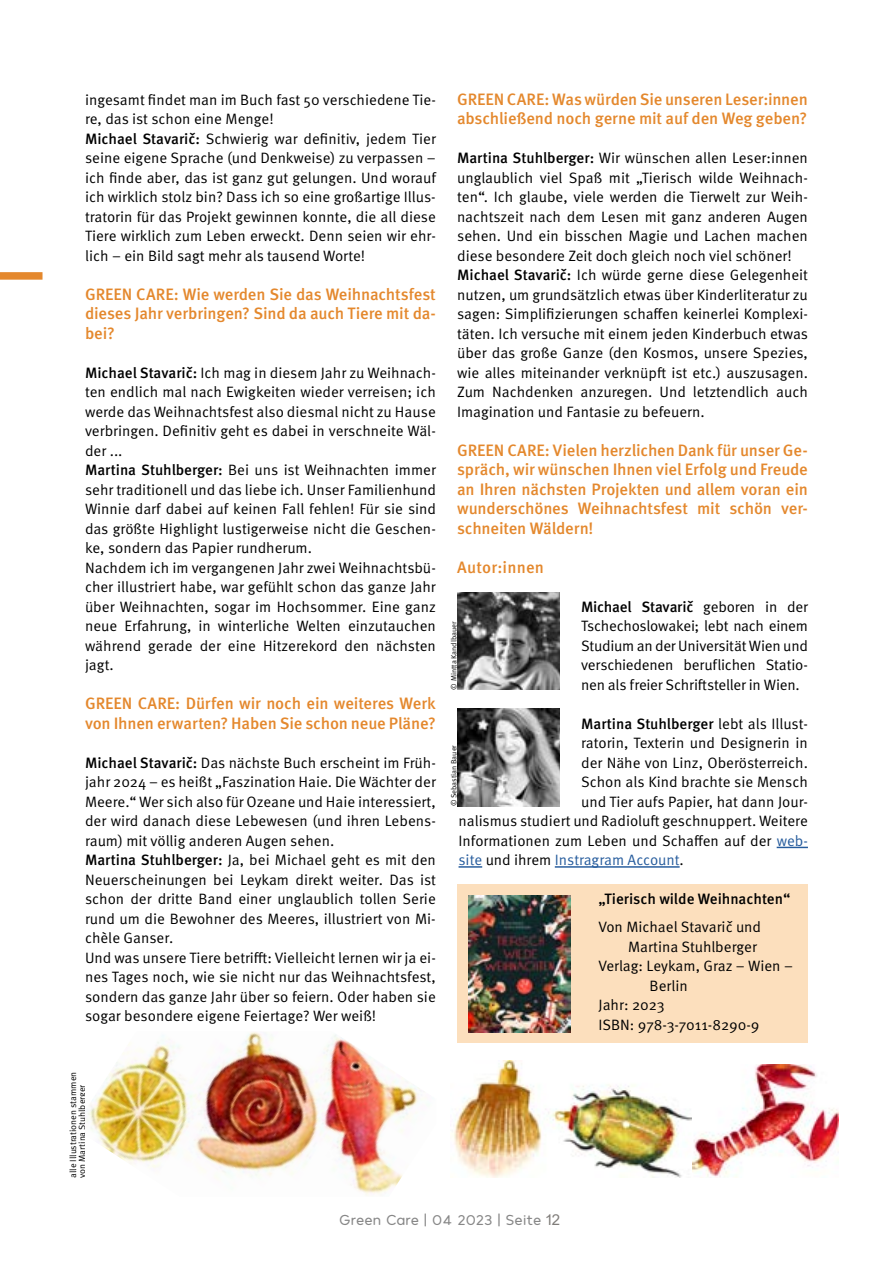
<style>
.page{position:relative;width:893px;height:1263px;background:#fff}
.page>*{position:absolute;margin:0;border:0;box-sizing:border-box;transform-origin:0 0}
.t1{font:500 16.5px/19.5px "Meta Pro";letter-spacing:-.01em;color:#e4882d;text-align:justify}
.t2{font:500 16.5px "Meta Pro";letter-spacing:.01em;color:#e4882d}
.t3{font:15px/19.5px "Meta Pro Norm";color:#000}
.t4{font:500 15px "Meta Pro";letter-spacing:-.005em;color:#000}
.t5{font:15px "Hank Rnd";color:#878787}
.t6{font:9px/9px "Meta Pro Norm";color:#000}
.t7{font:7.5px "Meta Pro Norm";color:#000}
.s1{font-family:"Meta Pro";font-weight:500}
.s2{font-family:"Meta Pro Norm";font-weight:400}
.s3{color:#265c9d}
.s4{font-family:"Arial";color:#807d7a}
</style>
<div class="page">
<div style="left:0;top:272px;width:43px;height:8px;background:#e4882d"></div>
<img style="left:457px;top:592px;width:103px;height:98px">
<img style="left:457px;top:709px;width:103px;height:97px">
<div style="left:590px;top:885px;width:218px;height:158px;background:#fcdfbd"></div>
<div style="left:457px;top:885px;width:133px;height:158px;background:#fcdfbd"></div>
<img style="left:468px;top:895px;width:102px;height:138px">
<img style="left:452px;top:1061px;width:241px;height:117px">
<img style="left:693px;top:1064px;width:145px;height:114px">
<hr style="left:777px;top:847px;width:31px;height:1px;background:#265c9d">
<hr style="left:459px;top:866px;width:23px;height:2px;background:#265c9d">
<hr style="left:555px;top:866px;width:125px;height:2px;background:#265c9d">
<img style="left:86px;top:1032px;width:337px;height:164px">
<p class="t3" style="left:85px;top:89px;width:352px">ingesamt findet man im Buch fast 50 verschiedene Tie&shy;re, das ist schon eine Menge!<br><span class="s1">Michael Stavarič:</span> Schwierig war definitiv, jedem Tier seine eigene Sprache (und Denkweise) zu verpassen – ich finde aber, das ist ganz gut gelungen. Und worauf ich wirklich stolz bin? Dass ich so eine großartige Illus&shy;tratorin für das Projekt gewinnen konnte, die all diese Tiere wirklich zum Leben erweckt. Denn seien wir ehr&shy;lich – ein Bild sagt mehr als tausend Worte!</p>
<p class="t1" style="left:85px;top:283px;width:352px">GREEN CARE: Wie werden Sie das Weihnachtsfest dieses Jahr verbringen? Sind da auch Tiere mit da&shy;bei?</p>
<p class="t3" style="left:85px;top:362px;width:352px"><span class="s1">Michael Stavarič:</span> Ich mag in diesem Jahr zu Weihnach&shy;ten endlich mal nach Ewigkeiten wieder verreisen; ich werde das Weihnachtsfest also diesmal nicht zu Hause verbringen. Definitiv geht es dabei in verschneite Wäl&shy;der ...<br><span class="s1">Martina Stuhlberger:</span> Bei uns ist Weihnachten immer sehr traditionell und das liebe ich. Unser Familienhund Winnie darf dabei auf keinen Fall fehlen! Für sie sind das größte Highlight lustigerweise nicht die Geschen&shy;ke, sondern das Papier rundherum.<br>Nachdem ich im vergangenen Jahr zwei Weihnachtsbü&shy;cher illustriert habe, war gefühlt schon das ganze Jahr über Weihnachten, sogar im Hochsommer. Eine ganz neue Erfahrung, in winterliche Welten einzutauchen während gerade der eine Hitzerekord den nächsten jagt.</p>
<p class="t1" style="left:85px;top:693px;width:352px">GREEN CARE: Dürfen wir noch ein weiteres Werk von Ihnen erwarten? Haben Sie schon neue Pläne?</p>
<p class="t3" style="left:85px;top:752px;width:352px"><span class="s1">Michael Stavarič:</span> Das nächste Buch erscheint im Früh&shy;jahr 2024 – es heißt „Faszination Haie. Die Wächter der Meere.“ Wer sich also für Ozeane und Haie interessiert, der wird danach diese Lebewesen (und ihren Lebens&shy;raum) mit völlig anderen Augen sehen.<br><span class="s1">Martina Stuhlberger:</span> Ja, bei Michael geht es mit den Neuerscheinungen bei Leykam direkt weiter. Das ist schon der dritte Band einer unglaublich tollen Serie rund um die Bewohner des Meeres, illustriert von Mi&shy;chèle Ganser.<br>Und was unsere Tiere betrifft: Vielleicht lernen wir ja ei&shy;nes Tages noch, wie sie nicht nur das Weihnachtsfest, sondern das ganze Jahr über so feiern. Oder haben sie sogar besondere eigene Feiertage? Wer weiß!</p>
<p class="t1" style="left:457px;top:88px;width:352px">GREEN CARE: Was würden Sie unseren Leser:innen abschließend noch gerne mit auf den Weg geben?</p>
<p class="t3" style="left:457px;top:147px;width:352px"><span class="s1">Martina Stuhlberger:</span> Wir wünschen allen Leser:innen unglaublich viel Spaß mit „Tierisch wilde Weihnach&shy;ten“. Ich glaube, viele werden die Tierwelt zur Weih&shy;nachtszeit nach dem Lesen mit ganz anderen Augen sehen. Und ein bisschen Magie und Lachen machen diese besondere Zeit doch gleich noch viel schöner!<br><span class="s1">Michael Stavarič:</span> Ich würde gerne diese Gelegenheit nutzen, um grundsätzlich etwas über Kinderliteratur zu sagen: Simplifizierungen schaffen keinerlei Komplexi&shy;täten. Ich versuche mit einem jeden Kinderbuch etwas über das große Ganze (den Kosmos, unsere Spezies, wie alles miteinander verknüpft ist etc.) auszusagen.<br>Zum Nachdenken anzuregen. Und letztendlich auch Imagination und Fantasie zu befeuern.</p>
<p class="t1" style="left:457px;top:439px;width:352px">GREEN CARE: Vielen herzlichen Dank für unser Ge&shy;spräch, wir wünschen Ihnen viel Erfolg und Freude an Ihren nächsten Projekten und allem voran ein wunderschönes Weihnachtsfest mit schön ver&shy;schneiten Wäldern!</p>
<p class="t2" style="left:457px;top:554px;width:89px">Autor:innen</p>
<p class="t7" style="left:448px;top:690px;width:70px;rotate:-90deg">© Mintta Kandlbauer</p>
<p class="t7" style="left:448px;top:806px;width:63px;rotate:-90deg">© Sebastian Bauer</p>
<p class="t4" style="left:581px;top:595px;width:228px">Michael Stavarič <span class="s2">geboren in der</span></p>
<p class="t3" style="left:581px;top:615px;width:228px;text-align:justify">Tschechoslowakei; lebt nach einem Studium an der Universität Wien und verschiedenen beruflichen Statio&shy;nen als freier Schriftsteller in Wien.</p>
<p class="t4" style="left:581px;top:712px;width:228px">Martina Stuhlberger <span class="s2">lebt als Illust-</span></p>
<p class="t3" style="left:581px;top:732px;width:228px;text-align:justify">ratorin, Texterin und Designerin in der Nähe von Linz, Oberösterreich.<br>Schon als Kind brachte sie Mensch und Tier aufs Papier, hat dann Jour-</p>
<p class="t3" style="left:459px;top:810px;width:351px;text-align:justify">nalismus studiert und Radioluft geschnuppert. Weitere Informationen zum Leben und Schaffen auf der <span class="s3">web&shy;site</span> und ihrem <span class="s3">Instragram Account</span>.</p>
<p class="t4" style="left:598px;top:888px;width:194px">„Tierisch wilde Weihnachten“</p>
<p class="t3" style="left:598px;top:916px;width:164px">Von Michael Stavarič und</p>
<p class="t3" style="left:628px;top:936px;width:130px">Martina Stuhlberger</p>
<p class="t3" style="left:598px;top:955px;width:196px">Verlag: Leykam, Graz – Wien –</p>
<p class="t3" style="left:649px;top:975px;width:40px">Berlin</p>
<p class="t3" style="left:598px;top:994px;width:68px">Jahr: 2023</p>
<p class="t3" style="left:598px;top:1014px;width:162px">ISBN: 978-3-7011-8290-9</p>
<p class="t6" style="left:68px;top:1178px;width:108px;rotate:-90deg">alle Illustrationen stammen von Martina Stuhlberger</p>
<p class="t5" style="left:339px;top:1210px;width:222px">Green Care | 04 2023 | Seite <span class="s4">12</span></p>
</div>
